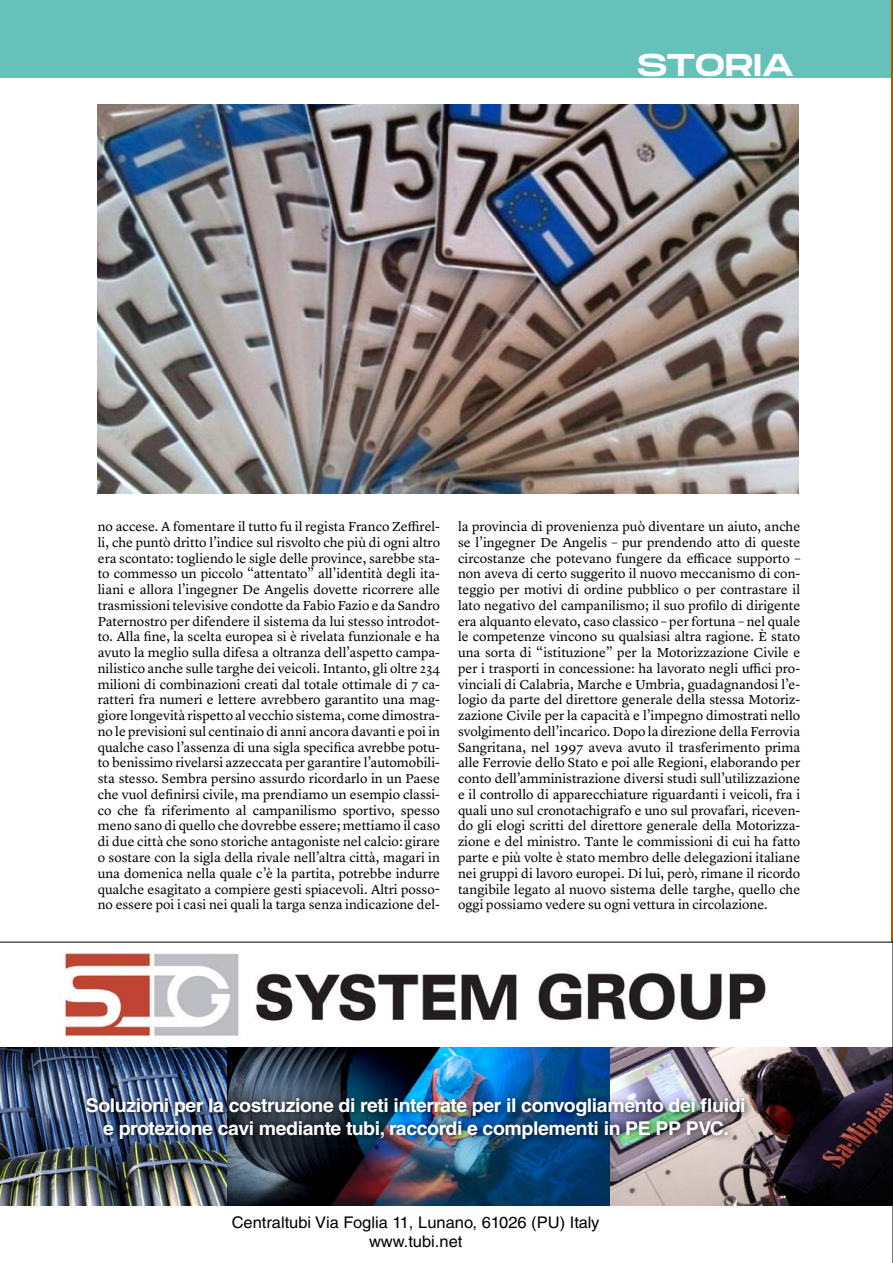
<style>
.page{position:relative;width:893px;height:1263px;background:#fff}
.page>*{position:absolute;margin:0;border:0;box-sizing:border-box;transform-origin:0 0}
.t1{font:31.5px "Monument Extended";letter-spacing:-.01em;color:#fff}
.t2{font:700 18.9px/22.6px "Helvetica LT Std";letter-spacing:-.02em;color:#fff;text-align:center}
.t3{font:16.05px/19.2px "Helvetica LT Std";color:#000;text-align:center}
.t4{font:13.5px/15.8px "Lyon Text";color:#000;text-align:justify}
</style>
<div class="page">
<div style="left:0;top:0;width:893px;height:78px;background:#67c1bb"></div>
<hr style="left:892px;top:0;width:1px;height:1263px;background:#a45513">
<img style="left:0;top:942px;width:893px;height:321px">
<img style="left:98px;top:104px;width:700px;height:389px">
<svg style="left:701px;top:1098px;width:10px;height:14px"></svg>
<h1 class="t1" style="left:637px;top:42px;width:159px">STORIA</h1>
<p class="t4" style="left:98px;top:518px;width:344px">no accese. A fomentare il tutto fu il regista Franco Zeffirel&shy;li, che puntò dritto l’indice sul risvolto che più di ogni altro era scontato: togliendo le sigle delle province, sarebbe sta&shy;to commesso un piccolo “attentato” all’identità degli ita&shy;liani e allora l’ingegner De Angelis dovette ricorrere alle trasmissioni televisive condotte da Fabio Fazio e da Sandro Paternostro per difendere il sistema da lui stesso introdot&shy;to. Alla fine, la scelta europea si è rivelata funzionale e ha avuto la meglio sulla difesa a oltranza dell’aspetto campa&shy;nilistico anche sulle targhe dei veicoli. Intanto, gli oltre 234 milioni di combinazioni creati dal totale ottimale di 7 ca&shy;ratteri fra numeri e lettere avrebbero garantito una mag&shy;giore longevità rispetto al vecchio sistema, come dimostra&shy;no le previsioni sul centinaio di anni ancora davanti e poi in qualche caso l’assenza di una sigla specifica avrebbe potu&shy;to benissimo rivelarsi azzeccata per garantire l’automobili&shy;sta stesso. Sembra persino assurdo ricordarlo in un Paese che vuol definirsi civile, ma prendiamo un esempio classi&shy;co che fa riferimento al campanilismo sportivo, spesso meno sano di quello che dovrebbe essere; mettiamo il caso di due città che sono storiche antagoniste nel calcio: girare o sostare con la sigla della rivale nell’altra città, magari in una domenica nella quale c’è la partita, potrebbe indurre qualche esagitato a compiere gesti spiacevoli. Altri posso&shy;no essere poi i casi nei quali la targa senza indicazione del-</p>
<p class="t4" style="left:458px;top:518px;width:344px">la provincia di provenienza può diventare un aiuto, anche se l’ingegner De Angelis – pur prendendo atto di queste circostanze che potevano fungere da efficace supporto – non aveva di certo suggerito il nuovo meccanismo di con&shy;teggio per motivi di ordine pubblico o per contrastare il lato negativo del campanilismo; il suo profilo di dirigente era alquanto elevato, caso classico – per fortuna – nel quale le competenze vincono su qualsiasi altra ragione. È stato una sorta di “istituzione” per la Motorizzazione Civile e per i trasporti in concessione: ha lavorato negli uffici pro&shy;vinciali di Calabria, Marche e Umbria, guadagnandosi l’e&shy;logio da parte del direttore generale della stessa Motoriz&shy;zazione Civile per la capacità e l’impegno dimostrati nello svolgimento dell’incarico. Dopo la direzione della Ferrovia Sangritana, nel 1997 aveva avuto il trasferimento prima alle Ferrovie dello Stato e poi alle Regioni, elaborando per conto dell’amministrazione diversi studi sull’utilizzazione e il controllo di apparecchiature riguardanti i veicoli, fra i quali uno sul cronotachigrafo e uno sul provafari, riceven&shy;do gli elogi scritti del direttore generale della Motorizza&shy;zione e del ministro. Tante le commissioni di cui ha fatto parte e più volte è stato membro delle delegazioni italiane nei gruppi di lavoro europei. Di lui, però, rimane il ricordo tangibile legato al nuovo sistema delle targhe, quello che oggi possiamo vedere su ogni vettura in circolazione.</p>
<h2 class="t2" style="left:86px;top:1093px;width:661px">Soluzioni per la costruzione di reti interrate per il convogliamento dei uidi e protezione cavi mediante tubi, raccordi e complementi in PE PP PVC.</h2>
<p class="t3" style="left:232px;top:1213px;width:369px">Centraltubi Via Foglia 11, Lunano, 61026 (PU) Italy www.tubi.net</p>
</div>
